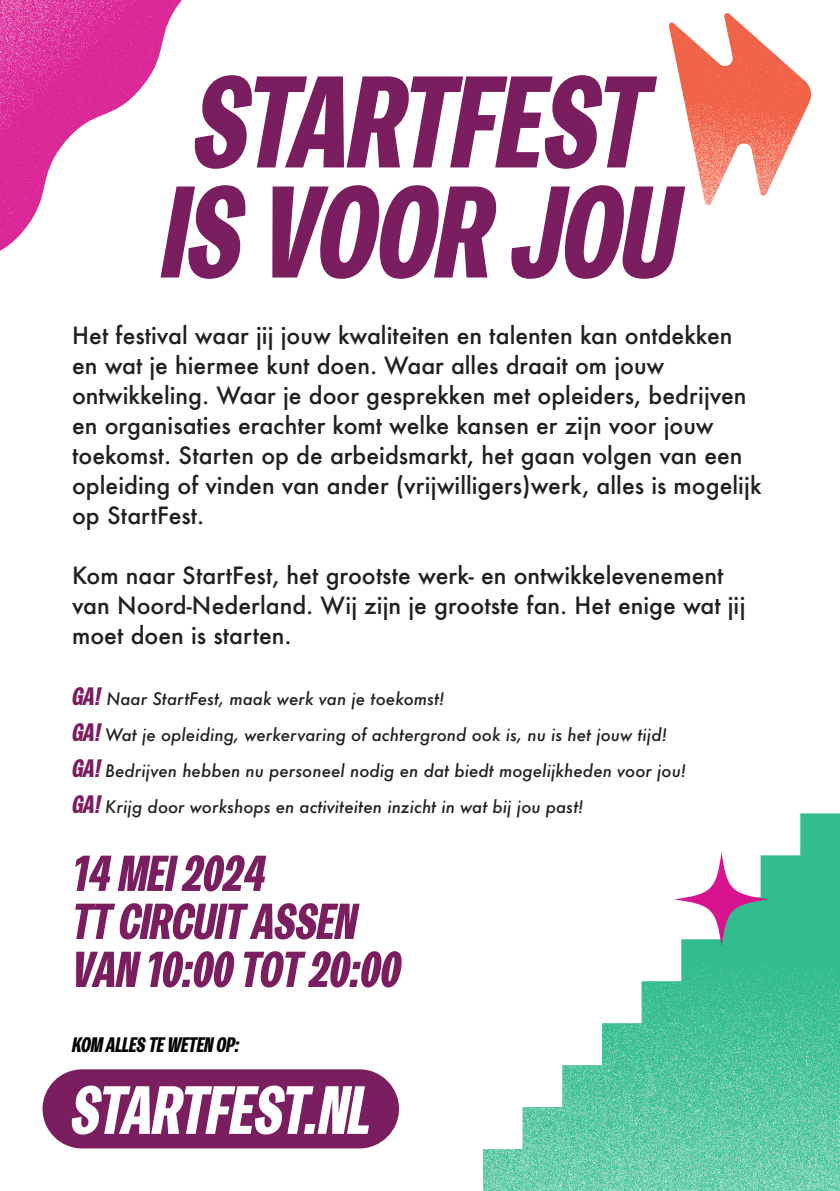
<style>
.page{position:relative;width:840px;height:1191px;background:#fff}
.page>*{position:absolute;margin:0;border:0;box-sizing:border-box;transform-origin:0 0}
.t1{font:italic 900 condensed 130px "Trivia Gothic C";color:#7a1e5f}
.t2{font:italic 900 condensed 68px "Trivia Gothic C";color:#fff}
.t3{font:italic 900 condensed 50.4px/48px "Trivia Gothic C";color:#7a1e5f}
.t4{font:500 23.2px/30px "Futura";color:#231f20}
.t5{font:italic 900 condensed 21px "Trivia Gothic C";color:#040503}
.t6{font:italic 500 16.8px "Futura";color:#231f20}
.s1{font-family:"Trivia Gothic C";font-weight:900;font-stretch:condensed;font-size:25.2px;color:#7a1e5f}
</style>
<div class="page">
<svg style="left:668px;top:13px;width:144px;height:193px"></svg>
<svg style="left:0;top:0;width:182px;height:251px"></svg>
<svg style="left:483px;top:813px;width:356px;height:378px"></svg>
<svg style="left:673px;top:851px;width:95px;height:96px"></svg>
<div style="left:43px;top:1069px;width:356px;height:79px;background:#7a1e5f;border-radius:40px"></div>
<p class="t1" style="left:193px;top:50px;width:454px">STARTFEST</p>
<p class="t1" style="left:163px;top:160px;width:515px">IS VOOR JOU</p>
<p class="t4" style="left:72px;top:320px;width:690px">Het festival waar jij jouw kwaliteiten en talenten kan ontdekken en wat je hiermee kunt doen. Waar alles draait om jouw ontwikkeling. Waar je door gesprekken met opleiders, bedrijven en organisaties erachter komt welke kansen er zijn voor jouw toekomst. Starten op de arbeidsmarkt, het gaan volgen van een opleiding of vinden van ander (vrijwilligers)werk, alles is mogelijk op StartFest.</p>
<p class="t4" style="left:72px;top:560px;width:674px">Kom naar StartFest, het grootste werk- en ontwikkelevenement van Noord-Nederland. Wij zijn je grootste fan. Het enige wat jij moet doen is starten.</p>
<p class="t6" style="left:72px;top:686px;width:373px"><span class="s1">GA!</span> Naar StartFest, maak werk van je toekomst!</p>
<p class="t6" style="left:72px;top:722px;width:596px"><span class="s1">GA!</span> Wat je opleiding, werkervaring of achtergrond ook is, nu is het jouw tijd!</p>
<p class="t6" style="left:72px;top:758px;width:615px"><span class="s1">GA!</span> Bedrijven hebben nu personeel nodig en dat biedt mogelijkheden voor jou!</p>
<p class="t6" style="left:72px;top:794px;width:512px"><span class="s1">GA!</span> Krijg door workshops en activiteiten inzicht in wat bij jou past!</p>
<p class="t3" style="left:72px;top:849px;width:286px">14 MEI 2024<br>TT CIRCUIT ASSEN</p>
<p class="t3" style="left:72px;top:945px;width:330px">VAN 10:00 TOT 20:00</p>
<p class="t5" style="left:72px;top:1032px;width:169px">KOM ALLES TE WETEN OP:</p>
<p class="t2" style="left:71px;top:1072px;width:300px">STARTFEST.NL</p>
</div>
